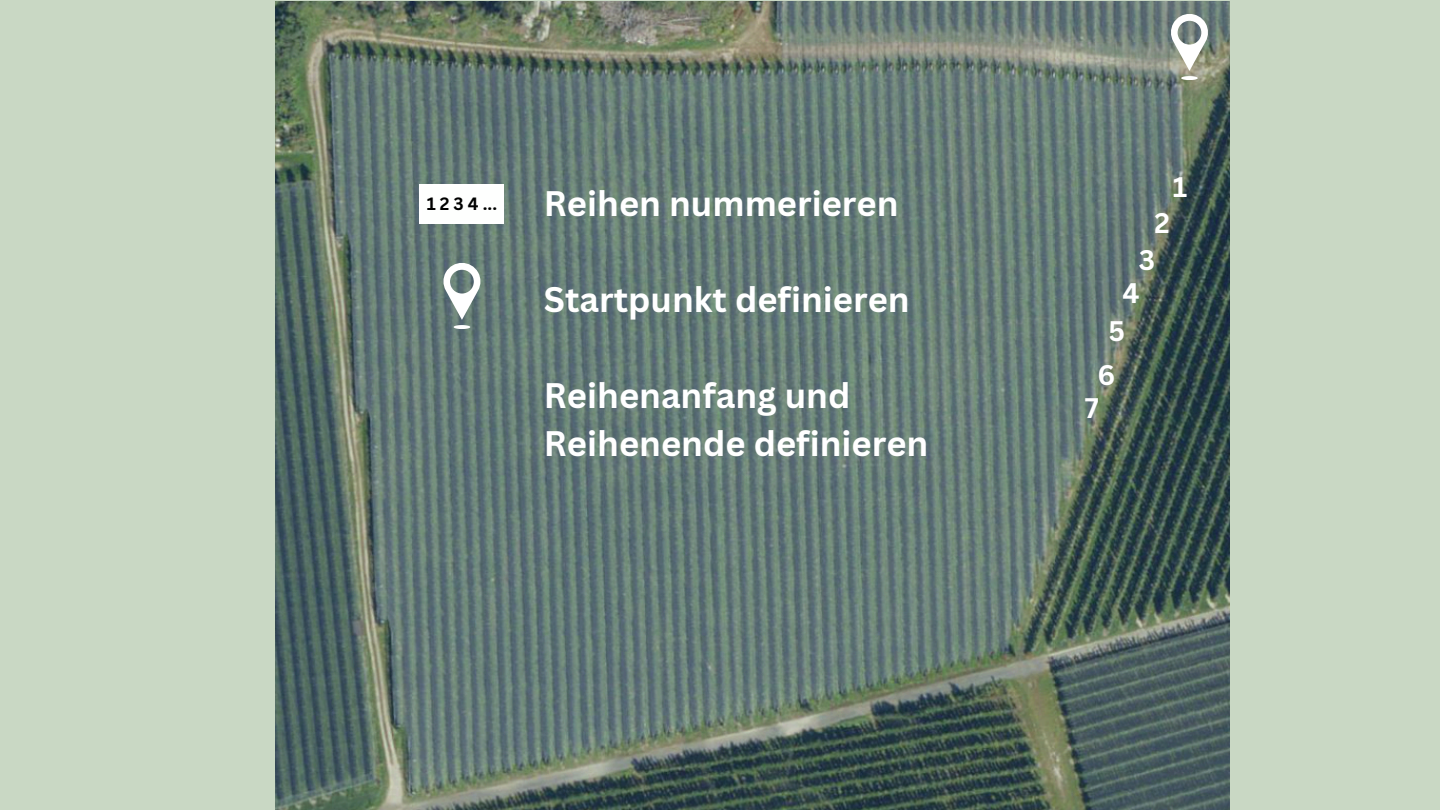
<style>
.page{position:relative;width:1440px;height:810px;background:#c9d8c4}
.page>*{position:absolute;margin:0;border:0;box-sizing:border-box;transform-origin:0 0}
.t1{font:700 34.6px/48px "Canva Sans";color:#fff}
.t2{font:700 27.6px "Canva Sans";color:#fff}
.t3{font:700 17.3px "Canva Sans";color:#000}
</style>
<div class="page">
<img style="left:276px;top:1px;width:953px;height:809px">
<div style="left:420px;top:184px;width:84px;height:39px;background:#fefffe"></div>
<svg style="left:443px;top:260px;width:38px;height:69px;background:#99a7a6"></svg>
<svg style="left:289px;top:11px;width:927px;height:69px;background:#778274"></svg>
<h1 class="t3" style="left:427px;top:192px;width:72px">1234...</h1>
<h1 class="t1" style="left:544px;top:179px;width:356px">Reihen nummerieren</h1>
<p class="t1" style="left:544px;top:275px;width:367px">Startpunkt definieren</p>
<p class="t1" style="left:544px;top:371px;width:386px">Reihenanfang und<br>Reihenende definieren</p>
<h1 class="t2" style="left:1173px;top:168px;width:16px">1</h1>
<p class="t2" style="left:1155px;top:204px;width:17px">2</p>
<p class="t2" style="left:1139px;top:241px;width:18px">3</p>
<p class="t2" style="left:1122px;top:274px;width:19px">4</p>
<p class="t2" style="left:1109px;top:312px;width:18px">5</p>
<p class="t2" style="left:1097px;top:356px;width:19px">6</p>
<p class="t2" style="left:1085px;top:389px;width:15px">7</p>
</div>
